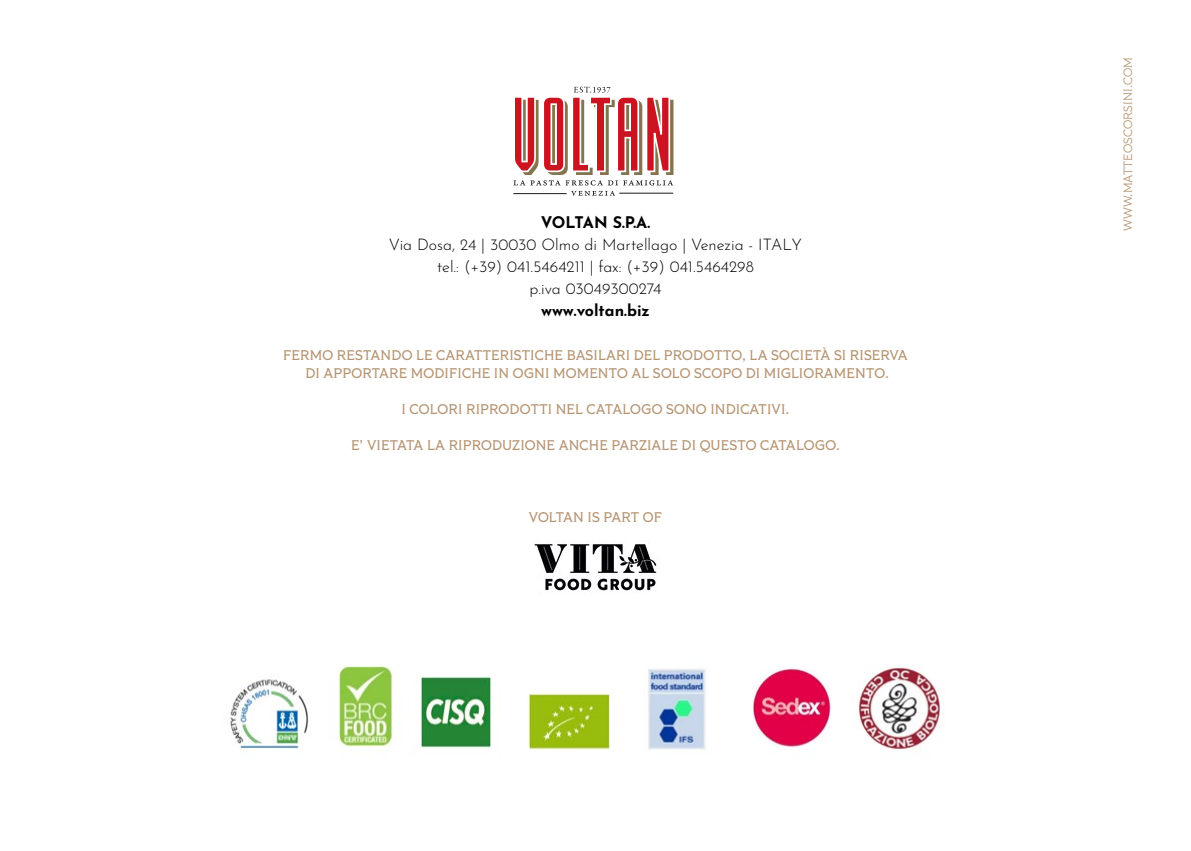
<style>
.page{position:relative;width:1191px;height:851px;background:#fff}
.page>*{position:absolute;margin:0;border:0;box-sizing:border-box;transform-origin:0 0}
.t1{font:300 16px/22px "Josefin Sans";color:#000;text-align:center}
.t2{font:700 16px "Josefin Sans";color:#000}
.t3{font:500 14px/18px "Tiller";letter-spacing:.01em;color:#b59471;text-align:center}
.t4{font:12px "Tiller";letter-spacing:.01em;color:#b59471}
</style>
<div class="page">
<hr style="left:513px;top:193px;width:53px;height:1px;background:#1b181c">
<svg style="left:571px;top:191px;width:44px;height:5px"></svg>
<svg style="left:513px;top:86px;width:160px;height:99px"></svg>
<hr style="left:619px;top:193px;width:54px;height:1px;background:#1b181c">
<img style="left:534px;top:541px;width:123px;height:52px">
<img style="left:230px;top:679px;width:79px;height:70px">
<img style="left:338px;top:664px;width:55px;height:83px">
<img style="left:420px;top:676px;width:72px;height:73px">
<img style="left:528px;top:692px;width:85px;height:58px">
<img style="left:648px;top:668px;width:58px;height:82px">
<img style="left:752px;top:668px;width:79px;height:80px">
<img style="left:857px;top:667px;width:84px;height:83px">
<p class="t2" style="left:541px;top:210px;width:111px">VOLTAN S.P.A.</p>
<p class="t1" style="left:389px;top:232px;width:414px">Via Dosa, 24 | 30030 Olmo di Martellago | Venezia - ITALY tel.: (+39) 041.5464211 | fax: (+39) 041.5464298<br>p.iva 03049300274</p>
<p class="t2" style="left:541px;top:298px;width:110px">www.voltan.biz</p>
<p class="t3" style="left:283px;top:346px;width:626px">FERMO RESTANDO LE CARATTERISTICHE BASILARI DEL PRODOTTO, LA SOCIETÀ SI RISERVA<br>DI APPORTARE MODIFICHE IN OGNI MOMENTO AL SOLO SCOPO DI MIGLIORAMENTO.</p>
<p class="t3" style="left:401px;top:400px;width:389px">I COLORI RIPRODOTTI NEL CATALOGO SONO INDICATIVI.</p>
<p class="t3" style="left:351px;top:436px;width:490px">E’ VIETATA LA RIPRODUZIONE ANCHE PARZIALE DI QUESTO CATALOGO.</p>
<p class="t3" style="left:529px;top:508px;width:134px">VOLTAN IS PART OF</p>
<p class="t4" style="left:1120px;top:231px;width:175px;rotate:-90deg">WWW.MATTEOSCORSINI.COM</p>
</div>
